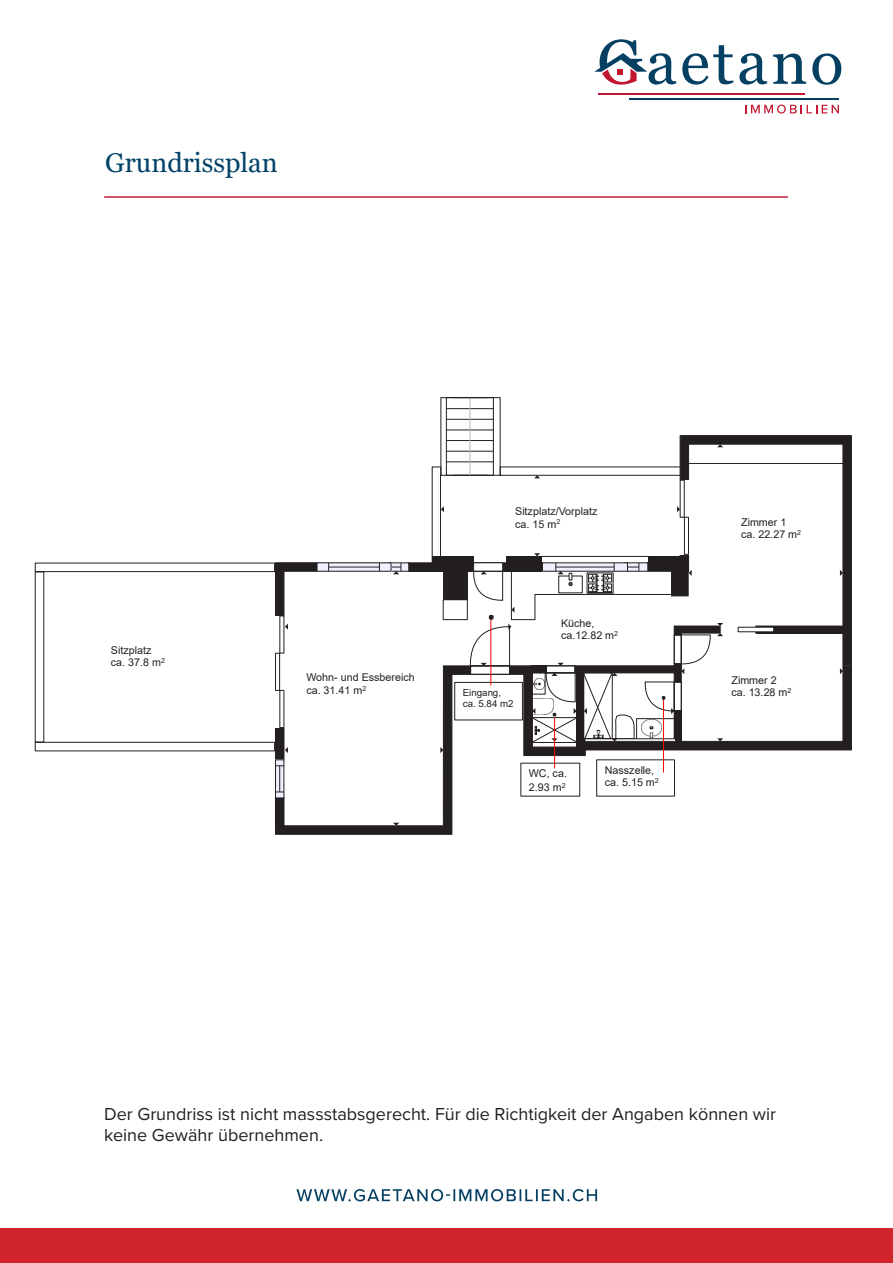
<style>
.page{position:relative;width:893px;height:1263px;background:#fff}
.page>*{position:absolute;margin:0;border:0;box-sizing:border-box;transform-origin:0 0}
.t1{font:27px "Georgia";color:#034368}
.t2{font:18px/21.6px "Proxima Nova";color:#231f20}
.t3{font:10.65px/12.5px "Arial";color:#231f20}
.t4{font:9.75px/11.1px "Arial";letter-spacing:.005em;color:#231f20}
</style>
<div class="page">
<svg style="left:682px;top:45px;width:51px;height:40px"></svg>
<svg style="left:739px;top:53px;width:28px;height:32px"></svg>
<svg style="left:773px;top:54px;width:33px;height:30px"></svg>
<svg style="left:812px;top:53px;width:29px;height:32px"></svg>
<svg style="left:745px;top:105px;width:94px;height:9px"></svg>
<hr style="left:598px;top:93px;width:207px;height:1px;background:#c21730">
<hr style="left:629px;top:98px;width:210px;height:1px;background:#054063">
<svg style="left:594px;top:39px;width:82px;height:46px"></svg>
<svg style="left:297px;top:1189px;width:300px;height:12px"></svg>
<div style="left:0;top:1229px;width:893px;height:34px;background:#d1232a"></div>
<hr style="left:104px;top:196px;width:684px;height:2px;background:#c21e3a">
<div style="left:446px;top:397px;width:47px;height:78px;border:1px solid #231f20"></div>
<div style="left:441px;top:397px;width:47px;height:78px;border:1px solid #231f20"></div>
<hr style="left:446px;top:430px;width:47px;height:1px;background:#231f20">
<hr style="left:446px;top:419px;width:47px;height:1px;background:#231f20">
<hr style="left:446px;top:408px;width:47px;height:1px;background:#231f20">
<hr style="left:470px;top:399px;width:1px;height:76px;background:#b5b6ba">
<div style="left:35px;top:563px;width:240px;height:9px;border:1px solid #231f20"></div>
<div style="left:35px;top:742px;width:240px;height:9px;border:1px solid #231f20"></div>
<div style="left:35px;top:572px;width:9px;height:170px;border:1px solid #231f20"></div>
<svg style="left:275px;top:436px;width:576px;height:398px"></svg>
<h1 class="t1" style="left:105px;top:146px;width:174px">Grundrissplan</h1>
<p class="t3" style="left:111px;top:644px;width:56px">Sitzplatz ca. 37.8 m<sup>2</sup></p>
<p class="t3" style="left:306px;top:671px;width:110px">Wohn- und Essbereich ca. 31.41 m<sup>2</sup></p>
<p class="t3" style="left:515px;top:505px;width:84px">Sitzplatz/Vorplatz ca. 15 m<sup>2</sup></p>
<p class="t4" style="left:463px;top:687px;width:52px">Eingang, ca. 5.84 m2</p>
<p class="t3" style="left:561px;top:616px;width:58px">Küche, ca.12.82 m<sup>2</sup></p>
<p class="t3" style="left:529px;top:767px;width:40px;line-height:13.4px">WC, ca.<br>2.93 m<sup>2</sup></p>
<p class="t3" style="left:605px;top:764px;width:55px">Nasszelle, ca. 5.15 m<sup>2</sup></p>
<p class="t3" style="left:741px;top:515px;width:62px">Zimmer 1 ca. 22.27 m<sup>2</sup></p>
<p class="t3" style="left:731px;top:674px;width:62px">Zimmer 2 ca. 13.28 m<sup>2</sup></p>
<h2 class="t2" style="left:104px;top:1102px;width:673px">Der Grundriss ist nicht massstabsgerecht. Für die Richtigkeit der Angaben können wir keine Gewähr übernehmen.</h2>
</div>
